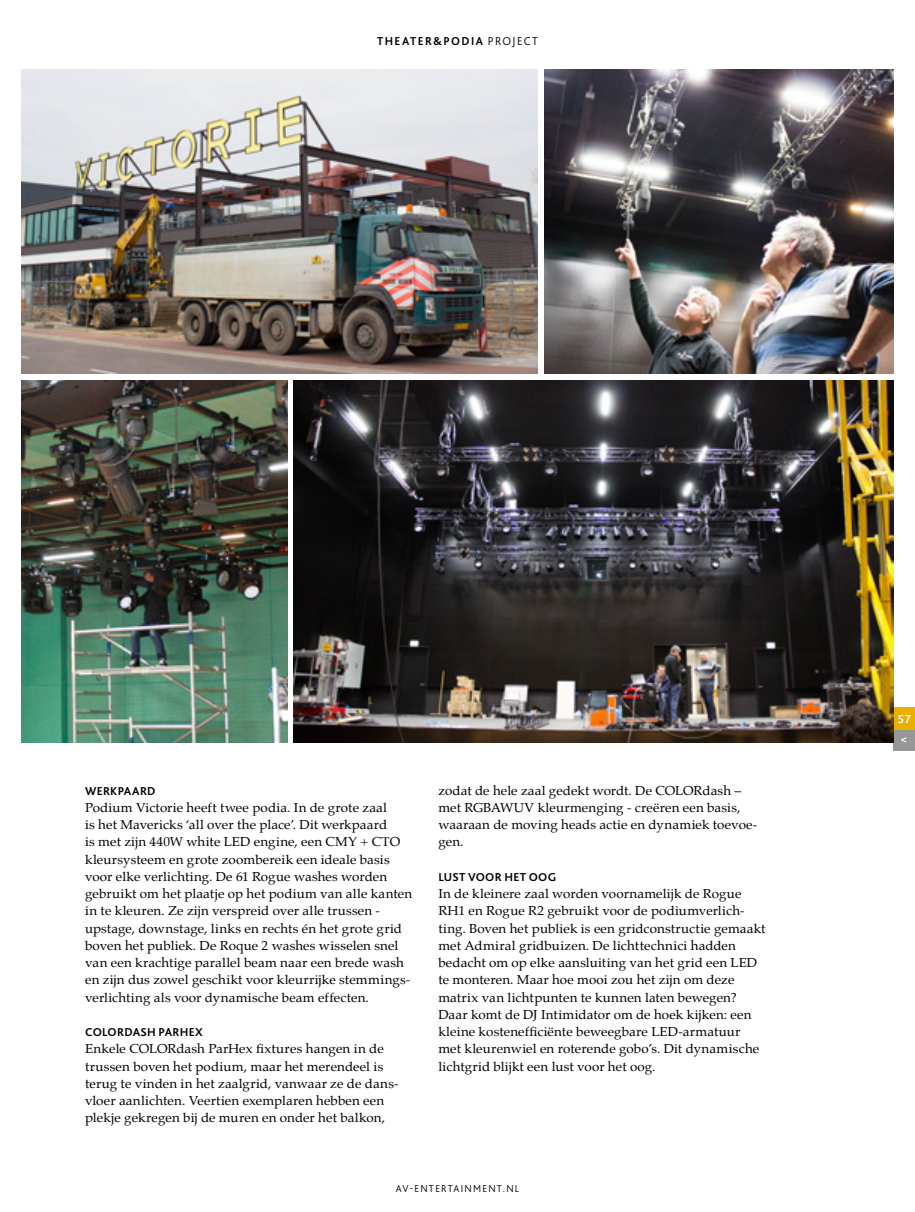
<style>
.page{position:relative;width:915px;height:1212px;background:#fff}
.page>*{position:absolute;margin:0;border:0;box-sizing:border-box;transform-origin:0 0}
.t1{font:12.75px/17.2px "Palatino";letter-spacing:.01em;color:#000;scale:1.05 1}
.t2{font:700 12px "Bliss 2";letter-spacing:.025em;color:#000}
.t3{font:700 12px "Bliss 2";letter-spacing:.125em;color:#000}
.t4{font:700 12px/20.7px "Bliss 2";color:#fff}
.t5{font:300 10.5px "Bliss 2";letter-spacing:.125em;color:#000}
.s1{font-weight:300}
</style>
<div class="page">
<div style="left:893px;top:728px;width:21px;height:22px;background:#979696"></div>
<div style="left:893px;top:707px;width:21px;height:22px;background:#e9b000"></div>
<img style="left:21px;top:70px;width:516px;height:304px">
<img style="left:293px;top:380px;width:600px;height:363px">
<img style="left:21px;top:380px;width:266px;height:363px">
<img style="left:544px;top:70px;width:349px;height:304px">
<p class="t3" style="left:377px;top:33px;width:162px">THEATER&amp;PODIA <span class="s1">PROJECT</span></p>
<p class="t2" style="left:85px;top:783px;width:72px">WERKPAARD</p>
<p class="t1" style="left:85px;top:799px;width:313px">Podium Victorie heeft twee podia. In de grote zaal<br>is het Mavericks ‘all over the place’. Dit werkpaard<br>is met zijn 440W white LED engine, een CMY + CTO kleursysteem en grote zoombereik een ideale basis voor elke verlichting. De 61 Rogue washes worden gebruikt om het plaatje op het podium van alle kanten in te kleuren. Ze zijn verspreid over alle trussen - upstage, downstage, links en rechts én het grote grid boven het publiek. De Roque 2 washes wisselen snel van een krachtige parallel beam naar een brede wash en zijn dus zowel geschikt voor kleurrijke stemmings&shy;verlichting als voor dynamische beam effecten.</p>
<p class="t2" style="left:85px;top:1025px;width:119px">COLORDASH PARHEX</p>
<p class="t1" style="left:85px;top:1040px;width:300px">Enkele COLORdash ParHex fixtures hangen in de trussen boven het podium, maar het merendeel is terug te vinden in het zaalgrid, vanwaar ze de dans&shy;vloer aanlichten. Veertien exemplaren hebben een plekje gekregen bij de muren en onder het balkon,</p>
<p class="t1" style="left:438px;top:781px;width:305px">zodat de hele zaal gedekt wordt. De COLORdash – met RGBAWUV kleurmenging - creëren een basis, waaraan de moving heads actie en dynamiek toevoe&shy;gen.</p>
<p class="t2" style="left:438px;top:869px;width:119px">LUST VOOR HET OOG</p>
<p class="t1" style="left:438px;top:885px;width:313px">In de kleinere zaal worden voornamelijk de Rogue RH1 en Rogue R2 gebruikt voor de podiumverlich&shy;ting. Boven het publiek is een gridconstructie gemaakt met Admiral gridbuizen. De lichttechnici hadden bedacht om op elke aansluiting van het grid een LED te monteren. Maar hoe mooi zou het zijn om deze matrix van lichtpunten te kunnen laten bewegen?<br>Daar komt de DJ Intimidator om de hoek kijken: een kleine kostenefficiënte beweegbare LED-armatuur met kleurenwiel en roterende gobo’s. Dit dynamische lichtgrid blijkt een lust voor het oog.</p>
<p class="t5" style="left:395px;top:1182px;width:125px">AV-ENTERTAINMENT.NL</p>
<p class="t4" style="left:897px;top:708px;width:15px">57 &lt;</p>
</div>
